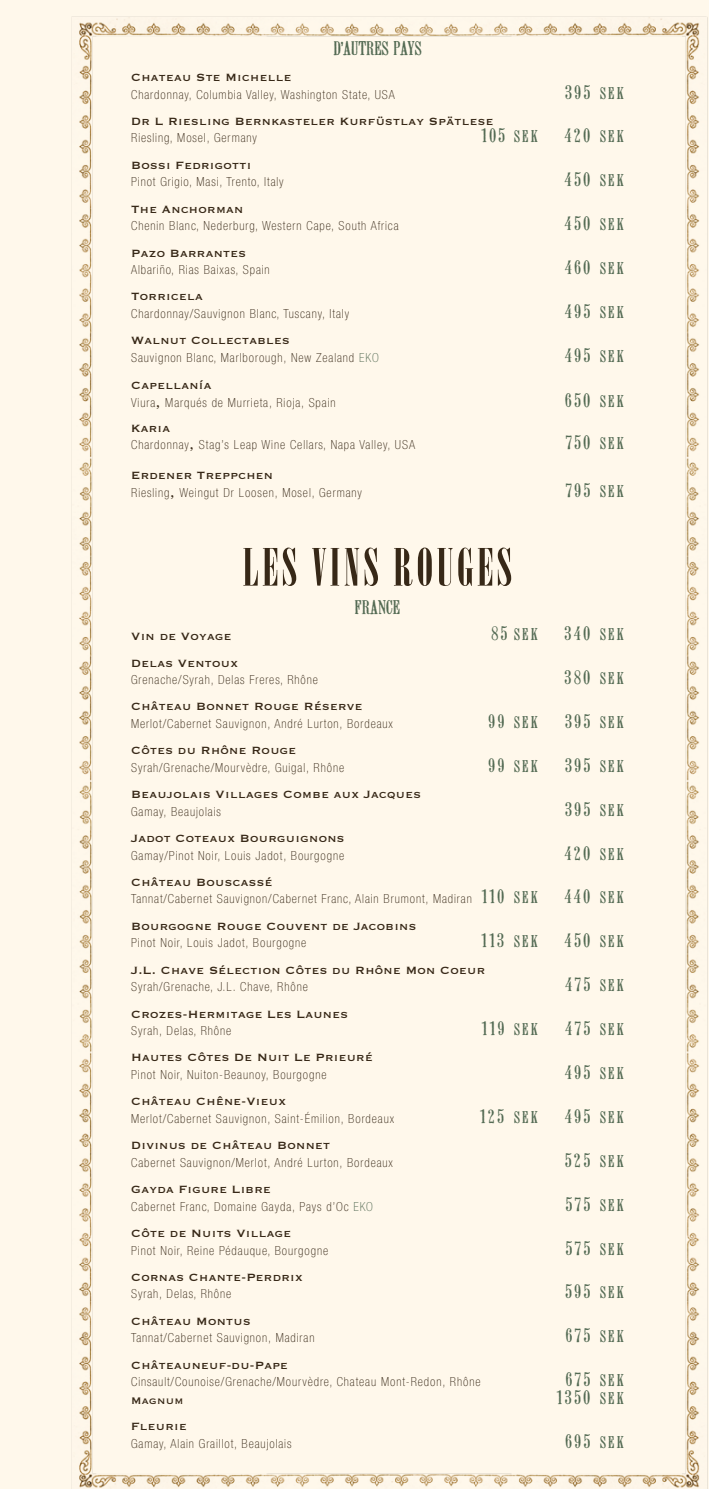
<style>
.page{position:relative;width:709px;height:1489px;background:#fff}
.page>*{position:absolute;margin:0;border:0;box-sizing:border-box;transform-origin:0 0}
.t1{font:51.25px "Onyx";letter-spacing:.075em;color:#372817}
.t2{font:19.75px "Archive Old Style Condensed";letter-spacing:.1em;color:#536a53;scale:1.33 1}
.t3{font:19.75px "Archive Old Style Condensed";color:#536a53;scale:1.33 1}
.t4{font:16.88px "Archive Old Style Condensed";letter-spacing:.1em;color:#536a53;scale:1.33 1}
.t5{font:13.75px "Copperplate Gothic Std 31 BC";letter-spacing:.025em;color:#372817}
.t6{font:100 condensed 12.5px "Helvetica Neue LT Std";letter-spacing:.075em;color:#372817}
.t7{font:12.5px "Copperplate Gothic Std 31 BC";letter-spacing:.025em;color:#372817}
.s1{font-size:16.88px}
.s2{color:#536a53}
.s3{font-family:"Copperplate Gothic Std 31 BC";font-weight:400;font-stretch:normal;font-size:13.75px}
.s4{font-size:19.75px}
.s5{font-family:"Archive Old Style Condensed";font-weight:400;font-stretch:normal;font-size:19.75px;color:#536a53}
.s6{font-family:"Archive Old Style Condensed";font-weight:400;font-stretch:normal;font-size:16.88px;color:#536a53}
</style>
<div class="page">
<div style="left:0;top:11px;width:709px;height:1477px;background:#fff8eb"></div>
<h2 class="t3" style="left:333px;top:40px;width:68px">D’AUTRES PAYS</h2>
<p class="t5" style="left:131px;top:71px;width:162px">Chateau Ste Michelle</p>
<p class="t6" style="left:131px;top:87px;width:265px">Chardonnay, Columbia Valley, Washington State, USA</p>
<h2 class="t2" style="left:565px;top:84px;width:46px">395 <span class="s1">SEK</span></h2>
<p class="t5" style="left:131px;top:114px;width:363px">Dr L Riesling Bernkasteler Kurfüstlay Spätlese</p>
<p class="t6" style="left:131px;top:131px;width:127px">Riesling, Mosel, Germany</p>
<h2 class="t2" style="left:481px;top:128px;width:44px">105 <span class="s1">SEK</span></h2>
<h2 class="t2" style="left:564px;top:128px;width:46px">420 <span class="s1">SEK</span></h2>
<p class="t5" style="left:131px;top:158px;width:122px">Bossi Fedrigotti</p>
<p class="t6" style="left:131px;top:175px;width:154px">Pinot Grigio, Masi, Trento, Italy</p>
<h2 class="t2" style="left:565px;top:172px;width:46px">450 <span class="s1">SEK</span></h2>
<p class="t5" style="left:131px;top:202px;width:114px">The Anchorman</p>
<p class="t6" style="left:131px;top:219px;width:269px">Chenin Blanc, Nederburg, Western Cape, South Africa</p>
<h2 class="t2" style="left:565px;top:216px;width:46px">450 <span class="s1">SEK</span></h2>
<p class="t5" style="left:131px;top:246px;width:116px">Pazo Barrantes</p>
<p class="t6" style="left:131px;top:263px;width:140px">Albariño, Rias Baixas, Spain</p>
<h2 class="t2" style="left:565px;top:260px;width:46px">460 <span class="s1">SEK</span></h2>
<p class="t5" style="left:131px;top:290px;width:73px">Torricela</p>
<p class="t6" style="left:131px;top:306px;width:219px">Chardonnay/Sauvignon Blanc, Tuscany, Italy</p>
<h2 class="t2" style="left:565px;top:304px;width:46px">495 <span class="s1">SEK</span></h2>
<p class="t5" style="left:131px;top:334px;width:160px">Walnut Collectables</p>
<p class="t6" style="left:131px;top:350px;width:249px">Sauvignon Blanc, Marlborough, New Zealand <span class="s2">EKO</span></p>
<h2 class="t2" style="left:565px;top:347px;width:46px">495 <span class="s1">SEK</span></h2>
<p class="t5" style="left:131px;top:379px;width:82px">Capellanía</p>
<p class="t6" style="left:131px;top:395px;width:206px">Viura<span class="s3">,</span> Marqués de Murrieta, Rioja, Spain</p>
<h2 class="t2" style="left:565px;top:392px;width:46px">650 <span class="s1">SEK</span></h2>
<p class="t5" style="left:131px;top:421px;width:40px">Karia</p>
<p class="t6" style="left:131px;top:438px;width:285px">Chardonnay<span class="s3">,</span> Stag’s Leap Wine Cellars, Napa Valley, USA</p>
<h2 class="t2" style="left:565px;top:435px;width:45px">750 <span class="s1">SEK</span></h2>
<p class="t5" style="left:131px;top:469px;width:143px">Erdener Treppchen</p>
<p class="t6" style="left:131px;top:485px;width:232px">Riesling<span class="s3">,</span> Weingut Dr Loosen, Mosel, Germany</p>
<h2 class="t2" style="left:566px;top:482px;width:45px">795 <span class="s1">SEK</span></h2>
<h1 class="t1" style="left:243px;top:538px;width:270px">LES VINS ROUGES</h1>
<h2 class="t2" style="left:355px;top:599px;width:35px">FRANCE</h2>
<p class="t5" style="left:131px;top:629px;width:102px">Vin de Voyage</p>
<h3 class="t4" style="left:491px;top:628px;width:36px"><span class="s4">85</span> SEK</h3>
<h2 class="t2" style="left:564px;top:626px;width:46px">340 <span class="s1">SEK</span></h2>
<p class="t5" style="left:131px;top:656px;width:108px">Delas Ventoux</p>
<p class="t6" style="left:131px;top:672px;width:188px">Grenache/Syrah, Delas Freres, Rhône</p>
<h2 class="t2" style="left:564px;top:669px;width:46px">380 <span class="s1">SEK</span></h2>
<p class="t5" style="left:131px;top:700px;width:233px">Château Bonnet Rouge Réserve</p>
<p class="t6" style="left:131px;top:716px;width:263px">Merlot/Cabernet Sauvignon, André Lurton, Bordeaux</p>
<h3 class="t4" style="left:488px;top:715px;width:39px"><span class="s4">99</span> SEK</h3>
<h2 class="t2" style="left:565px;top:713px;width:46px">395 <span class="s1">SEK</span></h2>
<p class="t5" style="left:131px;top:743px;width:167px">Côtes du Rhône Rouge</p>
<p class="t6" style="left:131px;top:760px;width:214px">Syrah/Grenache/Mourvèdre, Guigal, Rhône</p>
<h3 class="t4" style="left:488px;top:759px;width:39px"><span class="s4">99</span> SEK</h3>
<h2 class="t2" style="left:565px;top:757px;width:46px">395 <span class="s1">SEK</span></h2>
<p class="t5" style="left:131px;top:787px;width:291px">Beaujolais Villages Combe aux Jacques</p>
<p class="t6" style="left:131px;top:804px;width:91px">Gamay, Beaujolais</p>
<h2 class="t2" style="left:565px;top:801px;width:46px">395 <span class="s1">SEK</span></h2>
<p class="t5" style="left:131px;top:831px;width:215px">Jadot Coteaux Bourguignons</p>
<p class="t6" style="left:131px;top:848px;width:214px">Gamay/Pinot Noir, Louis Jadot, Bourgogne</p>
<h2 class="t2" style="left:564px;top:845px;width:46px">420 <span class="s1">SEK</span></h2>
<p class="t5" style="left:131px;top:875px;width:143px">Château Bouscassé</p>
<p class="t6" style="left:131px;top:892px;width:408px">Tannat/Cabernet Sauvignon/Cabernet Franc, Alain Brumont, Madiran <span class="s5">110</span> <span class="s6">SEK</span></p>
<h2 class="t2" style="left:565px;top:889px;width:46px">440 <span class="s1">SEK</span></h2>
<p class="t5" style="left:131px;top:919px;width:287px">Bourgogne Rouge Couvent de Jacobins</p>
<p class="t6" style="left:131px;top:935px;width:177px">Pinot Noir, Louis Jadot, Bourgogne</p>
<h2 class="t2" style="left:481px;top:933px;width:44px">113 <span class="s1">SEK</span></h2>
<h2 class="t2" style="left:565px;top:933px;width:46px">450 <span class="s1">SEK</span></h2>
<p class="t5" style="left:131px;top:963px;width:355px">J.L. Chave Sélection Côtes du Rhône Mon Coeur</p>
<p class="t6" style="left:131px;top:979px;width:178px">Syrah/Grenache, J.L. Chave, Rhône</p>
<h2 class="t2" style="left:565px;top:976px;width:45px">475 <span class="s1">SEK</span></h2>
<p class="t5" style="left:131px;top:1007px;width:218px">Crozes-Hermitage Les Launes</p>
<p class="t6" style="left:131px;top:1023px;width:102px">Syrah, Delas, Rhône</p>
<h2 class="t2" style="left:482px;top:1020px;width:43px">119 <span class="s1">SEK</span></h2>
<h2 class="t2" style="left:565px;top:1020px;width:45px">475 <span class="s1">SEK</span></h2>
<p class="t5" style="left:131px;top:1050px;width:243px">Hautes Côtes De Nuit Le Prieuré</p>
<p class="t6" style="left:131px;top:1067px;width:197px">Pinot Noir, Nuiton-Beaunoy, Bourgogne</p>
<h2 class="t2" style="left:565px;top:1064px;width:46px">495 <span class="s1">SEK</span></h2>
<p class="t5" style="left:131px;top:1094px;width:156px">Château Chêne-Vieux</p>
<p class="t6" style="left:131px;top:1111px;width:264px">Merlot/Cabernet Sauvignon, Saint-Émilion, Bordeaux</p>
<h2 class="t2" style="left:480px;top:1108px;width:45px">125 <span class="s1">SEK</span></h2>
<h2 class="t2" style="left:565px;top:1108px;width:46px">495 <span class="s1">SEK</span></h2>
<p class="t5" style="left:131px;top:1138px;width:200px">Divinus de Château Bonnet</p>
<p class="t6" style="left:131px;top:1155px;width:263px">Cabernet Sauvignon/Merlot, André Lurton, Bordeaux</p>
<h2 class="t2" style="left:565px;top:1152px;width:46px">525 <span class="s1">SEK</span></h2>
<p class="t5" style="left:131px;top:1182px;width:141px">Gayda Figure Libre</p>
<p class="t6" style="left:131px;top:1199px;width:243px">Cabernet Franc, Domaine Gayda, Pays d’Oc <span class="s2">EKO</span></p>
<h2 class="t2" style="left:566px;top:1196px;width:45px">575 <span class="s1">SEK</span></h2>
<p class="t5" style="left:131px;top:1226px;width:162px">Côte de Nuits Village</p>
<p class="t6" style="left:131px;top:1242px;width:198px">Pinot Noir, Reine Pédauque, Bourgogne</p>
<h2 class="t2" style="left:566px;top:1240px;width:45px">575 <span class="s1">SEK</span></h2>
<p class="t5" style="left:131px;top:1270px;width:173px">Cornas Chante-Perdrix</p>
<p class="t6" style="left:131px;top:1286px;width:102px">Syrah, Delas, Rhône</p>
<h2 class="t2" style="left:565px;top:1283px;width:46px">595 <span class="s1">SEK</span></h2>
<p class="t5" style="left:131px;top:1314px;width:121px">Château Montus</p>
<p class="t6" style="left:131px;top:1330px;width:185px">Tannat/Cabernet Sauvignon, Madiran</p>
<h2 class="t2" style="left:566px;top:1327px;width:45px">675 <span class="s1">SEK</span></h2>
<p class="t5" style="left:131px;top:1357px;width:158px">Châteauneuf-du-Pape</p>
<p class="t6" style="left:131px;top:1374px;width:351px">Cinsault/Counoise/Grenache/Mourvèdre, Chateau Mont-Redon, Rhône</p>
<h2 class="t2" style="left:566px;top:1371px;width:45px">675 <span class="s1">SEK</span></h2>
<p class="t7" style="left:131px;top:1393px;width:54px">Magnum</p>
<h2 class="t2" style="left:557px;top:1389px;width:52px">1350 <span class="s1">SEK</span></h2>
<p class="t5" style="left:131px;top:1419px;width:57px">Fleurie</p>
<p class="t6" style="left:131px;top:1435px;width:162px">Gamay, Alain Graillot, Beaujolais</p>
<h2 class="t2" style="left:565px;top:1433px;width:45px">695 <span class="s1">SEK</span></h2>
</div>
